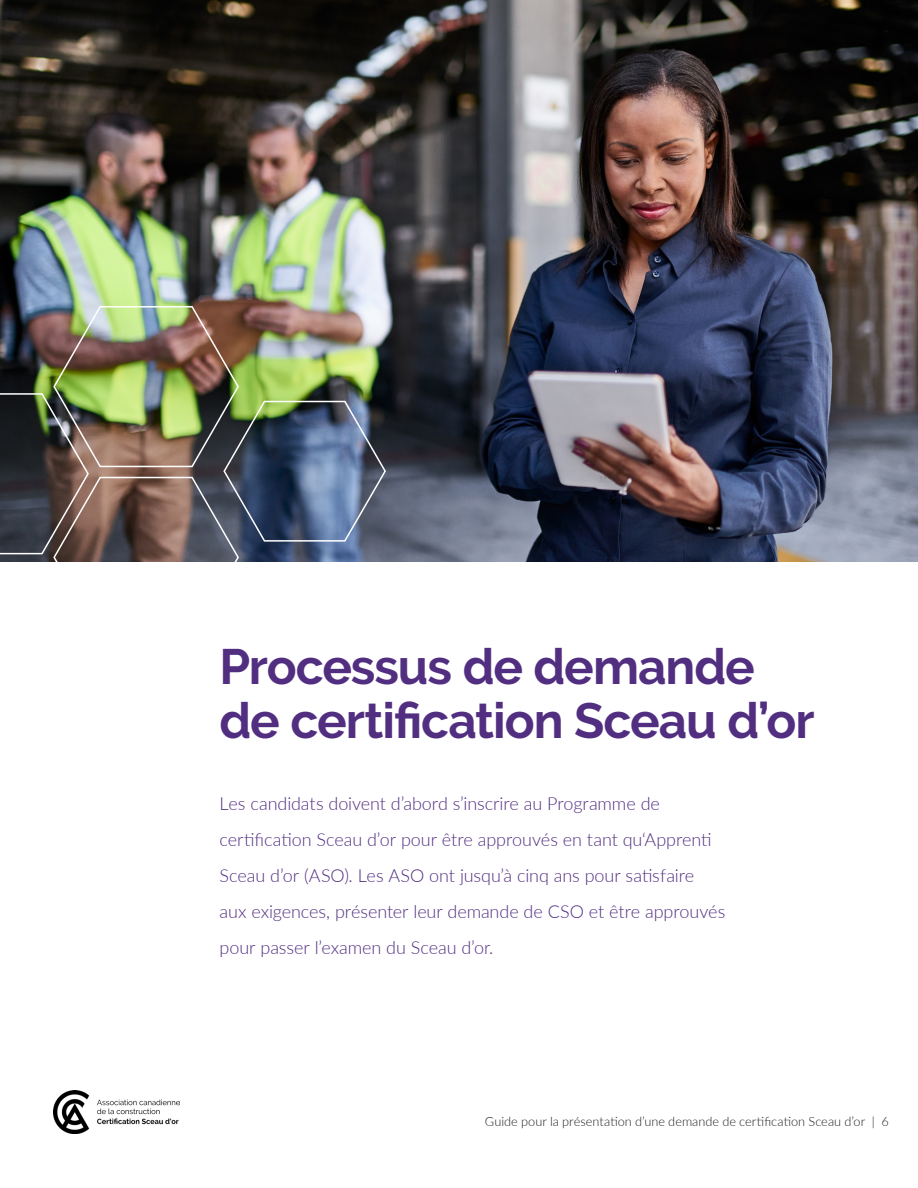
<style>
.page{position:relative;width:918px;height:1188px;background:#fff}
.page>*{position:absolute;margin:0;border:0;box-sizing:border-box;transform-origin:0 0}
.Headline_27_31_Left{font:700 49.5px "Raleway";letter-spacing:-.02em;color:#522e81}
.Headline_61_65_Left{font:300 18px/36px "Lato";letter-spacing:-.005em;color:#522e81}
.t1{font:300 12.75px "Lato";color:#231f20}
</style>
<div class="page">
<img style="left:53px;top:1091px;width:126px;height:43px">
<img style="left:0;top:0;width:918px;height:562px">
<img style="left:0;top:305px;width:387px;height:257px">
<p class="Headline_27_31_Left" style="left:220px;top:638px;width:537px">Processus de demande</p>
<p class="Headline_27_31_Left" style="left:220px;top:692px;width:597px">de certification Sceau d’or</p>
<p class="Headline_61_65_Left" style="left:220px;top:785px;width:507px">Les candidats doivent d’abord s’inscrire au Programme de certification Sceau d’or pour être approuvés en tant qu‘Apprenti Sceau d’or (ASO). Les ASO ont jusqu’à cinq ans pour satisfaire aux exigences, présenter leur demande de CSO et être approuvés pour passer l’examen du Sceau d’or.</p>
<p class="t1" style="left:485px;top:1113px;width:405px">Guide pour la présentation d’une demande de certification Sceau d’or | 6</p>
</div>
